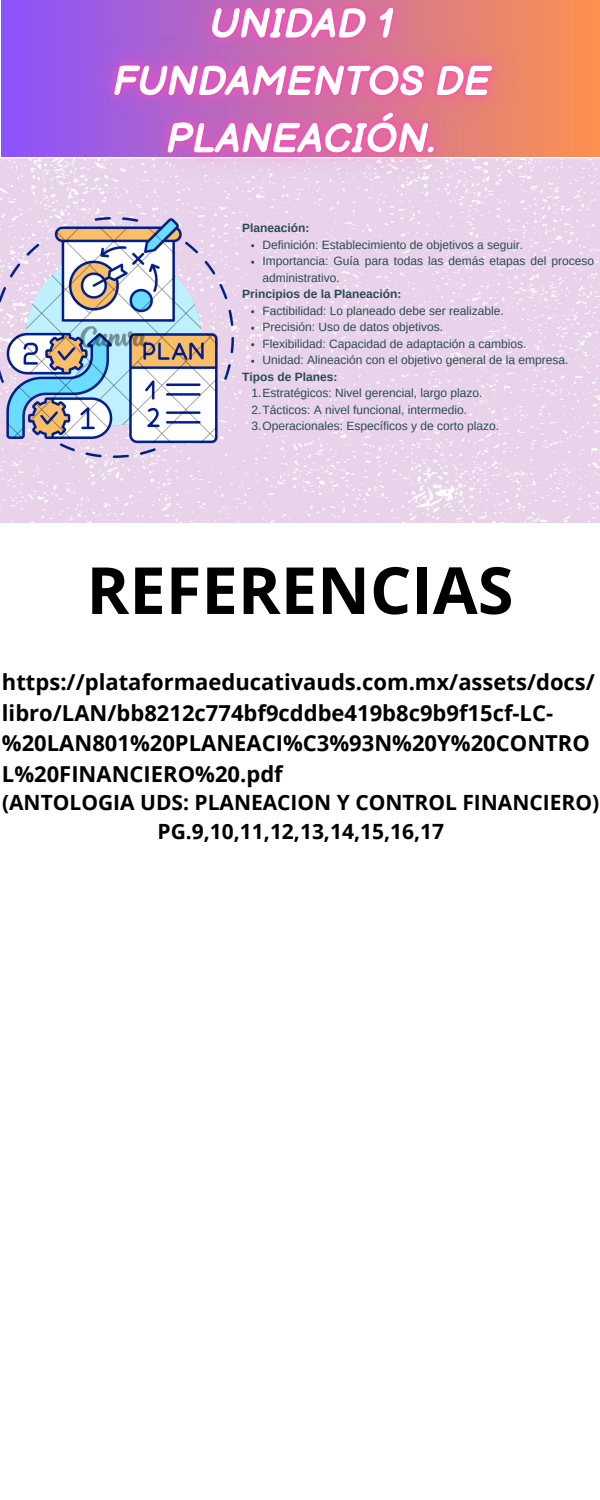
<style>
.page{position:relative;width:600px;height:1500px;background:#fff}
.page>*{position:absolute;margin:0;border:0;box-sizing:border-box;transform-origin:0 0}
.t1{font:700 65px "Open Sans";color:#000}
.t2{font:700 22px/30.8px "Open Sans";color:#000}
.t3{font:700 21px/29.2px "Open Sans";color:#000;text-align:center}
.t4{font:12px/16.5px "Arimo";color:#2c4a52}
.t5{font:700 12px "Arimo";color:#2c4a52}
</style>
<div class="page">
<svg style="left:0;top:158px;width:600px;height:365px;background:#e8d4ea"></svg>
<svg style="left:442px;top:490px;width:8px;height:9px"></svg>
<svg style="left:2px;top:0;width:598px;height:156px;background:#c26fab"></svg>
<img style="left:0;top:217px;width:233px;height:240px">
<img style="left:57px;top:0;width:492px;height:220px">
<p class="t5" style="left:242px;top:221px;width:69px">Planeación:</p>
<p class="t4" style="left:263px;top:236px;width:262px">Definición: Establecimiento de objetivos a seguir.</p>
<h5 class="t4" style="left:263px;top:253px;width:333px">Importancia: Guía para todas las demás etapas del proceso administrativo.</h5>
<p class="t5" style="left:242px;top:287px;width:161px">Principios de la Planeación:</p>
<p class="t4" style="left:263px;top:302px;width:243px">Factibilidad: Lo planeado debe ser realizable.</p>
<h5 class="t4" style="left:263px;top:319px;width:182px">Precisión: Uso de datos objetivos.</h5>
<p class="t4" style="left:263px;top:335px;width:266px">Flexibilidad: Capacidad de adaptación a cambios.</p>
<p class="t4" style="left:263px;top:352px;width:307px">Unidad: Alineación con el objetivo general de la empresa.</p>
<p class="t5" style="left:242px;top:370px;width:97px">Tipos de Planes:</p>
<p class="t4" style="left:251px;top:385px;width:233px">1.Estratégicos: Nivel gerencial, largo plazo.</p>
<h5 class="t4" style="left:251px;top:401px;width:217px">2.Tácticos: A nivel funcional, intermedio.</h5>
<p class="t4" style="left:251px;top:418px;width:249px">3.Operacionales: Específicos y de corto plazo.</p>
<p class="t1" style="left:86px;top:545px;width:429px">REFERENCIAS</p>
<p class="t2" style="left:2px;top:666px;width:595px">https://plataformaeducativauds.com.mx/assets/docs/ libro/LAN/bb8212c774bf9cddbe419b8c9b9f15cf-LC-%20LAN801%20PLANEACI%C3%93N%20Y%20CONTRO L%20FINANCIERO%20.pdf</p>
<h1 class="t3" style="left:2px;top:787px;width:599px">(ANTOLOGIA UDS: PLANEACION Y CONTROL FINANCIERO)<br>PG.9,10,11,12,13,14,15,16,17</h1>
</div>
